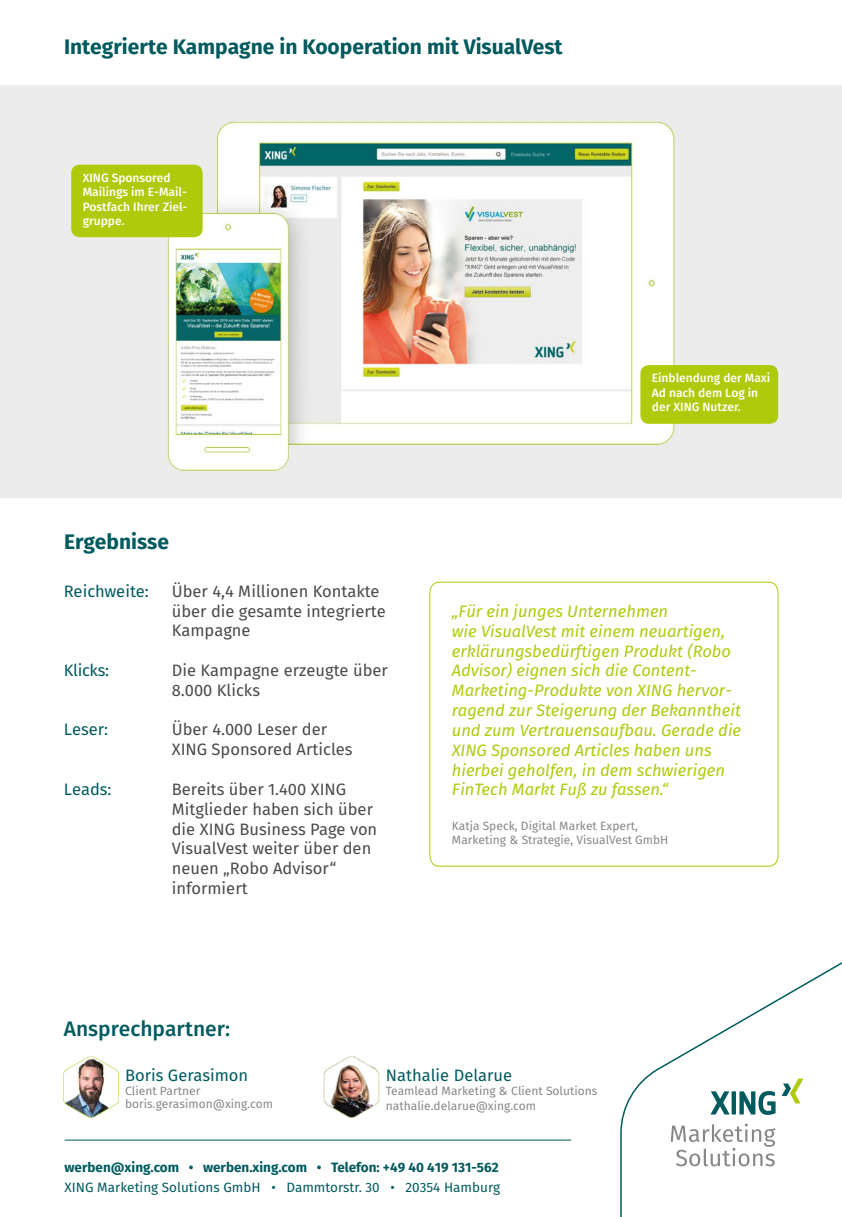
<style>
.page{position:relative;width:842px;height:1217px;background:#fff}
.page>*{position:absolute;margin:0;border:0;box-sizing:border-box;transform-origin:0 0}
.t1{font:700 21px "Fira Sans";color:#005a5e}
.t2{font:500 21px "Fira Sans";color:#005a5e}
.t3{font:italic 16.5px/19.8px "Fira Sans";color:#afca0b}
.t4{font:16.5px/19.8px "Fira Sans";color:#4a4a49}
.t5{font:16.5px "Fira Sans";color:#005a5e}
.t6{font:700 13.5px "Fira Sans";color:#005a5e}
.t7{font:13.5px "Fira Sans";color:#005a5e}
.t8{font:12px/14.4px "Fira Sans";color:#878787}
.t9{font:500 12px/14.4px "Fira Sans";color:#fff}
</style>
<div class="page">
<svg style="left:620px;top:962px;width:222px;height:254px"></svg>
<hr style="left:65px;top:1139px;width:506px;height:1px;background:#005a5e">
<svg style="left:429px;top:581px;width:350px;height:285px"></svg>
<img style="left:0;top:85px;width:842px;height:412px">
<div style="left:640px;top:365px;width:138px;height:58px;background:#afca0b;border-radius:9px"></div>
<div style="left:71px;top:165px;width:132px;height:72px;background:#afca0b;border-radius:9px"></div>
<img style="left:63px;top:1056px;width:56px;height:62px">
<img style="left:323px;top:1056px;width:57px;height:62px">
<p class="t1" style="left:64px;top:29px;width:500px">Integrierte Kampagne in Kooperation mit VisualVest</p>
<p class="t9" style="left:83px;top:170px;width:106px">XING Sponsored<br>Mailings im E-Mail-<br>Postfach Ihrer Ziel&shy;gruppe.</p>
<p class="t1" style="left:64px;top:524px;width:106px">Ergebnisse</p>
<p class="t5" style="left:64px;top:578px;width:87px">Reichweite:</p>
<p class="t4" style="left:172px;top:580px;width:216px">Über 4,4 Millionen Kontakte über die gesamte integrierte<br>Kampagne</p>
<p class="t5" style="left:64px;top:657px;width:47px">Klicks:</p>
<p class="t4" style="left:172px;top:659px;width:218px">Die Kampagne erzeugte über<br>8.000 Klicks</p>
<p class="t5" style="left:64px;top:717px;width:46px">Leser:</p>
<p class="t4" style="left:172px;top:719px;width:182px">Über 4.000 Leser der<br>XING Sponsored Articles</p>
<p class="t5" style="left:64px;top:776px;width:49px">Leads:</p>
<p class="t4" style="left:172px;top:778px;width:207px">Bereits über 1.400 XING<br>Mitglieder haben sich über die XING Business Page von<br>VisualVest weiter über den neuen „Robo Advisor“ informiert</p>
<p class="t9" style="left:652px;top:370px;width:120px">Einblendung der Maxi<br>Ad nach dem Log in der XING Nutzer.</p>
<p class="t3" style="left:452px;top:600px;width:291px">„Für ein junges Unternehmen<br>wie VisualVest mit einem neuartigen, erklärungsbedürftigen Produkt (Robo Advisor) eignen sich die Content-Marketing-Produkte von XING hervor&shy;ragend zur Steigerung der Bekanntheit und zum Vertrauensaufbau. Gerade die XING Sponsored Articles haben uns hierbei geholfen, in dem schwierigen FinTech Markt Fuß zu fassen.“</p>
<p class="t8" style="left:452px;top:817px;width:218px">Katja Speck, Digital Market Expert,<br>Marketing &amp; Strategie, VisualVest GmbH</p>
<p class="t2" style="left:64px;top:1011px;width:168px">Ansprechpartner:</p>
<p class="t5" style="left:125px;top:1062px;width:125px">Boris Gerasimon</p>
<p class="t8" style="left:125px;top:1083px;width:149px;line-height:13.5px">Client Partner boris.gerasimon@xing.com</p>
<p class="t5" style="left:386px;top:1062px;width:128px">Nathalie Delarue</p>
<p class="t8" style="left:386px;top:1083px;width:213px">Teamlead Marketing &amp; Client Solutions nathalie.delarue@xing.com</p>
<p class="t6" style="left:65px;top:1155px;width:436px">werben@xing.com • werben.xing.com • Telefon: +49 40 419 131-562</p>
<p class="t7" style="left:65px;top:1176px;width:437px">XING Marketing Solutions GmbH • Dammtorstr. 30 • 20354 Hamburg</p>
</div>
